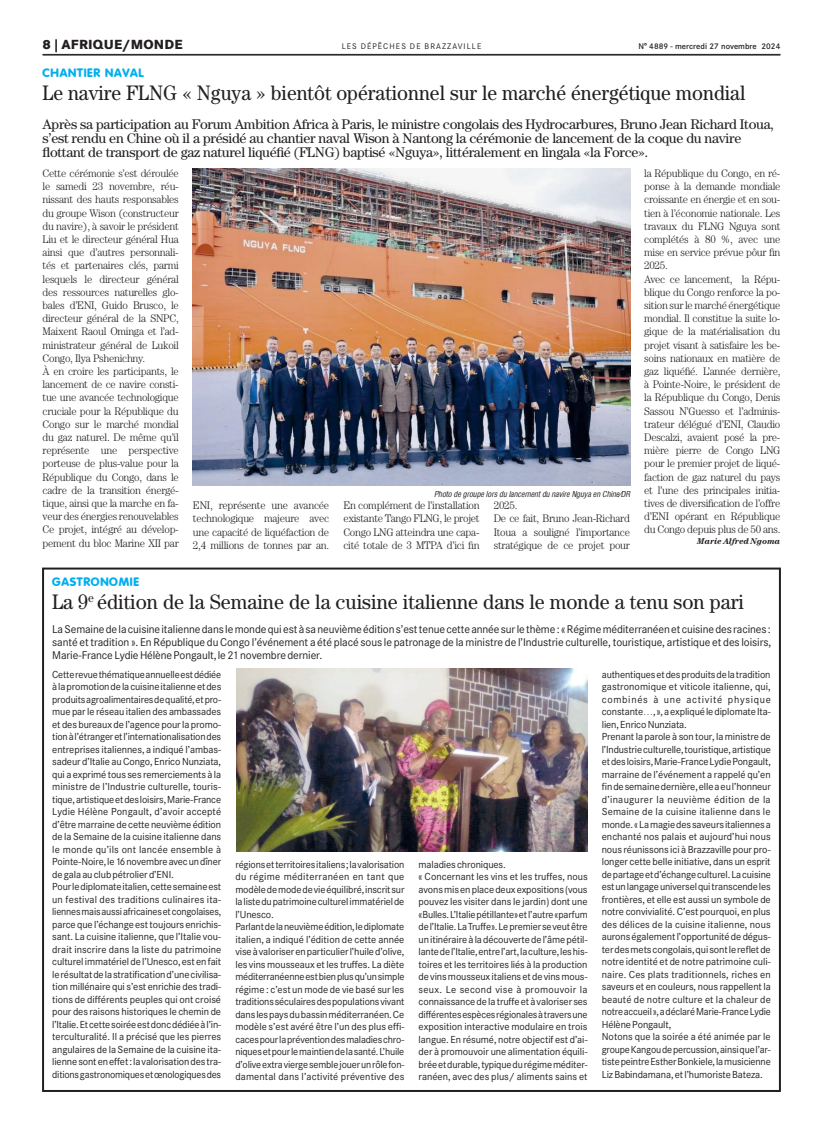
<style>
.page{position:relative;width:823px;height:1134px;background:#fff}
.page>*{position:absolute;margin:0;border:0;box-sizing:border-box;transform-origin:0 0}
.t1{font:21px "Century";color:#231f20;scale:.93 1}
.t2{font:21px "Century";color:#231f20;scale:.95 1}
.t3{font:14px/14px "Century";letter-spacing:-.02em;color:#231f20}
.t4{font:800 13px "Corporate SBQ";letter-spacing:.01em;color:#231f20}
.t5{font:800 12px "Corporate Rounded";letter-spacing:.06em;color:#00aeef}
.t6{font:300 11px/13.2px "Century";letter-spacing:-.025em;color:#231f20;scale:.96 1}
.t7{font:11px/13px "Corporate SBQ";letter-spacing:-.01em;color:#231f20;text-align:justify}
.t8{font:10px/12.5px "Corporate SBQ";letter-spacing:-.01em;color:#231f20}
.t9{font:italic 700 8.5px "Century";color:#231f20}
.t10{font:italic 8px "Corporate Condensed";color:#231f20}
.t11{font:500 8px "Corporate SBQ";color:#231f20}
.t12{font:8px "Corporate SBQ";letter-spacing:.135em;color:#231f20}
</style>
<div class="page">
<hr style="left:43px;top:54px;width:737px;height:1px;background:#231f20">
<hr style="left:43px;top:55px;width:737px;height:1px;background:#231f20">
<img style="left:236px;top:669px;width:351px;height:182px">
<img style="left:193px;top:168px;width:436px;height:318px">
<h3 class="t4" style="left:43px;top:36px;width:141px">8 | AFRIQUE/MONDE</h3>
<p class="t12" style="left:341px;top:41px;width:141px">LES DÉPÊCHES DE BRAZZAVILLE</p>
<p class="t11" style="left:638px;top:42px;width:143px">N° 4889 - mercredi 27 novembre 2024</p>
<p class="t5" style="left:43px;top:66px;width:102px">CHANTIER NAVAL</p>
<h1 class="t1" style="left:43px;top:81px;width:756px">Le navire FLNG « Nguya » bientôt opérationnel sur le marché énergétique mondial</h1>
<p class="t3" style="left:43px;top:117px;width:732px">Après sa participation au Forum Ambition Africa à Paris, le ministre congolais des Hydrocarbures, Bruno Jean Richard Itoua, s’est rendu en Chine où il a présidé au chantier naval Wison à Nantong la cérémonie de lancement de la coque du navire flottant de transport de gaz naturel liquéfié (FLNG) baptisé «Nguya», littéralement en lingala «la Force».</p>
<p class="t6" style="left:43px;top:166px;width:143px">Cette cérémonie s’est déroulée le samedi 23 novembre, réu&shy;nissant des hauts responsables du groupe Wison (constructeur du navire), à savoir le président<br>Liu et le directeur général Hua ainsi que d’autres personnali&shy;tés et partenaires clés, parmi lesquels le directeur général des ressources naturelles glo&shy;bales d’ENI, Guido Brusco, le directeur général de la SNPC,<br>Maixent Raoul Ominga et l’ad&shy;ministrateur général de Lukoil<br>Congo, Ilya Pshenichny.<br>À en croire les participants, le lancement de ce navire consti&shy;tue une avancée technologique cruciale pour la République du<br>Congo sur le marché mondial du gaz naturel. De même qu’il représente une perspective porteuse de plus-value pour la<br>République du Congo, dans le cadre de la transition énergé&shy;tique, ainsi que la marche en fa&shy;veur des énergies renouvelables<br>Ce projet, intégré au dévelop&shy;pement du bloc Marine XII par</p>
<p class="t10" style="left:434px;top:489px;width:197px">Photo de groupe lors du lancement du navire Nguya en Chine/DR</p>
<p class="t6" style="left:193px;top:499px;width:143px;text-align:justify">ENI, représente une avancée technologique majeure avec une capacité de liquéfaction de 2,4 millions de tonnes par an.</p>
<p class="t6" style="left:343px;top:499px;width:143px;text-align:justify">En complément de l’installation existante Tango FLNG, le projet Congo LNG atteindra une capa&shy;cité totale de 3 MTPA d’ici fin</p>
<p class="t6" style="left:493px;top:499px;width:143px">2025.<br>De ce fait, Bruno Jean-Richard<br>Itoua a souligné l’importance stratégique de ce projet pour</p>
<p class="t6" style="left:643px;top:166px;width:143px">la République du Congo, en ré&shy;ponse à la demande mondiale croissante en énergie et en sou&shy;tien à l’économie nationale. Les travaux du FLNG Nguya sont complétés à 80 %, avec une mise en service prévue pôur fin<br>2025.<br>Avec ce lancement, la Répu&shy;blique du Congo renforce la po&shy;sition sur le marché énergétique mondial. Il constitue la suite lo&shy;gique de la matérialisation du projet visant à satisfaire les be&shy;soins nationaux en matière de gaz liquéfié. L’année dernière, à Pointe-Noire, le président de la République du Congo, Denis<br>Sassou N’Guesso et l’adminis&shy;trateur délégué d’ENI, Claudio<br>Descalzi, avaient posé la pre&shy;mière pierre de Congo LNG pour le premier projet de liqué&shy;faction de gaz naturel du pays et l’une des principales initia&shy;tives de diversification de l’offre d’ENI opérant en République du Congo depuis plus de 50 ans.</p>
<p class="t9" style="left:696px;top:536px;width:85px">Marie Alfred Ngoma</p>
<p class="t5" style="left:52px;top:574px;width:88px">GASTRONOMIE</p>
<h1 class="t2" style="left:52px;top:589px;width:729px">La 9<sup>e</sup> édition de la Semaine de la cuisine italienne dans le monde a tenu son pari</h1>
<p class="t7" style="left:52px;top:623px;width:720px">La Semaine de la cuisine italienne dans le monde qui est à sa neuvième édition s’est tenue cette année sur le thème : « Régime méditerranéen et cuisine des racines : santé et tradition ». En République du Congo l’événement a été placé sous le patronage de la ministre de l’Industrie culturelle, touristique, artistique et des loisirs, Marie-France Lydie Hélène Pongault, le 21 novembre dernier.</p>
<p class="t8" style="left:52px;top:668px;width:170px">Cette revue thématique annuelle est dédiée à la promotion de la cuisine italienne et des produits agroalimentaires de qualité, et pro&shy;mue par le réseau italien des ambassades et des bureaux de l’agence pour la promo&shy;tion à l’étranger et l’internationalisation des entreprises italiennes, a indiqué l’ambas&shy;sadeur d’Italie au Congo, Enrico Nunziata, qui a exprimé tous ses remerciements à la ministre de l’Industrie culturelle, touris&shy;tique, artistique et des loisirs, Marie-France Lydie Hélène Pongault, d’avoir accepté d’être marraine de cette neuvième édition de la Semaine de la cuisine italienne dans le monde qu’ils ont lancée ensemble à Pointe-Noire, le 16 novembre avec un dîner de gala au club pétrolier d’ENI.<br>Pour le diplomate italien, cette semaine est un festival des traditions culinaires ita&shy;liennes mais aussi africaines et congolaises, parce que l’échange est toujours enrichis&shy;sant. La cuisine italienne, que l’Italie vou&shy;drait inscrire dans la liste du patrimoine culturel immatériel de l’Unesco, est en fait le résultat de la stratification d’une civilisa&shy;tion millénaire qui s’est enrichie des tradi&shy;tions de différents peuples qui ont croisé pour des raisons historiques le chemin de l’Italie. Et cette soirée est donc dédiée à l’in&shy;terculturalité. Il a précisé que les pierres angulaires de la Semaine de la cuisine ita&shy;lienne sont en effet : la valorisation des tra&shy;ditions gastronomiques et œnologiques des</p>
<p class="t8" style="left:235px;top:858px;width:170px">régions et territoires italiens ; la valorisation du régime méditerranéen en tant que modèle de mode de vie équilibré, inscrit sur la liste du patrimoine culturel immatériel de l’Unesco.<br>Parlant de la neuvième édition, le diplomate italien, a indiqué l’édition de cette année vise à valoriser en particulier l’huile d’olive, les vins mousseaux et les truffes. La diète méditerranéenne est bien plus qu’un simple régime : c’est un mode de vie basé sur les traditions séculaires des populations vivant dans les pays du bassin méditerranéen. Ce modèle s’est avéré être l’un des plus effi&shy;caces pour la prévention des maladies chro&shy;niques et pour le maintien de la santé. L’huile d’olive extra vierge semble jouer un rôle fon&shy;damental dans l’activité préventive des</p>
<p class="t8" style="left:418px;top:858px;width:170px">maladies chroniques.<br>« Concernant les vins et les truffes, nous avons mis en place deux expositions (vous pouvez les visiter dans le jardin) dont une «Bulles. L’Italie pétillante» et l’autre «parfum de l’Italie. La Truffe». Le premier se veut être un itinéraire à la découverte de l’âme pétil&shy;lante de l’Italie, entre l’art, la culture, les his&shy;toires et les territoires liés à la production de vins mousseux italiens et de vins mous&shy;seux. Le second vise à promouvoir la connaissance de la truffe et à valoriser ses différentes espèces régionales à travers une exposition interactive modulaire en trois langue. En résumé, notre objectif est d’ai&shy;der à promouvoir une alimentation équili&shy;brée et durable, typique du régime méditer&shy;ranéen, avec des plus/ aliments sains et</p>
<p class="t8" style="left:601px;top:668px;width:170px">authentiques et des produits de la tradition gastronomique et viticole italienne, qui, combinés à une activité physique constante…, », a expliqué le diplomate Ita&shy;lien, Enrico Nunziata.<br>Prenant la parole à son tour, la ministre de l’Industrie culturelle, touristique, artistique et des loisirs, Marie-France Lydie Pongault, marraine de l’événement a rappelé qu’en fin de semaine dernière, elle a eu l’honneur d’inaugurer la neuvième édition de la Semaine de la cuisine italienne dans le monde. « La magie des saveurs italiennes a enchanté nos palais et aujourd’hui nous nous réunissons ici à Brazzaville pour pro&shy;longer cette belle initiative, dans un esprit de partage et d’échange culturel. La cuisine est un langage universel qui transcende les frontières, et elle est aussi un symbole de notre convivialité. C’est pourquoi, en plus des délices de la cuisine italienne, nous aurons également l’opportunité de dégus&shy;ter des mets congolais, qui sont le reflet de notre identité et de notre patrimoine culi&shy;naire. Ces plats traditionnels, riches en saveurs et en couleurs, nous rappellent la beauté de notre culture et la chaleur de notre accueil », a déclaré Marie-France Lydie Hélène Pongault,<br>Notons que la soirée a été animée par le groupe Kangou de percussion, ainsi que l’ar&shy;tiste peintre Esther Bonkiele, la musicienne Liz Babindamana, et l’humoriste Bateza.</p>
</div>
